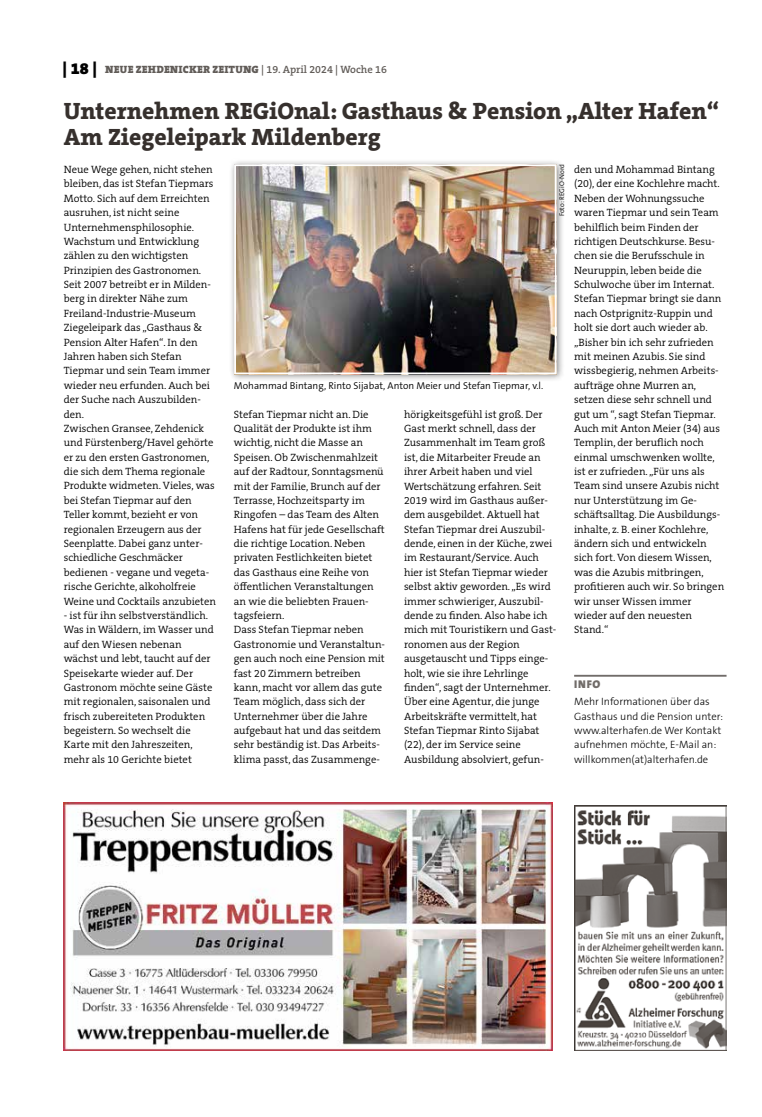
<style>
.page{position:relative;width:762px;height:1117px;background:#fff}
.page>*{position:absolute;margin:0;border:0;box-sizing:border-box;transform-origin:0 0}
.t1{font:800 23.75px/26.2px "The Serif B W8";color:#36302d}
.t2{font:900 11.25px "The Sans B W9";color:#716c69}
.t3{font:300 10.62px/14.4px "The Serif B W4";color:#000}
.t4{font:300 10.62px/14.4px "The Sans B W3";color:#000}
.t5{font:900 10.62px "The Serif B W9";letter-spacing:.015em;color:#615c58}
.t6{font:300 10px "The Sans B W4";color:#000}
.t7{font:300 6.88px "The Sans B W4";color:#000}
.s1{font-size:16.25px;color:#000}
.s2{font-family:"The Serif B W6";font-weight:600}
</style>
<div class="page">
<hr style="left:574px;top:674px;width:152px;height:2px;background:#716c69">
<div style="left:228px;top:158px;width:336px;height:224px;background:#000;opacity:.45"></div>
<img style="left:237px;top:167px;width:316px;height:204px">
<div style="left:234px;top:164px;width:322px;height:210px;border:2px solid #fff"></div>
<img style="left:64px;top:802px;width:489px;height:248px">
<img style="left:574px;top:805px;width:152px;height:245px">
<p class="t5" style="left:63px;top:63px;width:326px"><span class="s1">| 18 |</span> NEUE ZEHDENICKER ZEITUNG <span class="s2">| 19. April 2024 | Woche 16</span></p>
<h1 class="t1" style="left:64px;top:97px;width:657px">Unternehmen REGiOnal: Gasthaus &amp; Pension „Alter Hafen“<br>Am Ziegeleipark Mildenberg</h1>
<p class="t3" style="left:64px;top:162px;width:154px">Neue Wege gehen, nicht stehen bleiben, das ist Stefan Tiepmars<br>Motto. Sich auf dem Erreichten ausruhen, ist nicht seine<br>Unternehmensphilosophie.<br>Wachstum und Entwicklung zählen zu den wichtigsten<br>Prinzipien des Gastronomen.<br>Seit 2007 betreibt er in Milden&shy;berg in direkter Nähe zum<br>Freiland-Industrie-Museum<br>Ziegeleipark das „Gasthaus &amp;<br>Pension Alter Hafen“. In den<br>Jahren haben sich Stefan<br>Tiepmar und sein Team immer wieder neu erfunden. Auch bei der Suche nach Auszubilden&shy;den.<br>Zwischen Gransee, Zehdenick und Fürstenberg/Havel gehörte er zu den ersten Gastronomen, die sich dem Thema regionale<br>Produkte widmeten. Vieles, was bei Stefan Tiepmar auf den<br>Teller kommt, bezieht er von regionalen Erzeugern aus der<br>Seenplatte. Dabei ganz unter&shy;schiedliche Geschmäcker bedienen - vegane und vegeta&shy;rische Gerichte, alkoholfreie<br>Weine und Cocktails anzubieten</p>
<p class="t3" style="left:64px;top:608px;width:152px">- ist für ihn selbstverständlich.<br>Was in Wäldern, im Wasser und auf den Wiesen nebenan wächst und lebt, taucht auf der<br>Speisekarte wieder auf. Der<br>Gastronom möchte seine Gäste mit regionalen, saisonalen und frisch zubereiteten Produkten begeistern. So wechselt die<br>Karte mit den Jahreszeiten, mehr als 10 Gerichte bietet</p>
<p class="t7" style="left:557px;top:216px;width:54px;rotate:-90deg">Foto: REGiO-Nord</p>
<p class="t3" style="left:574px;top:162px;width:152px">den und Mohammad Bintang (20), der eine Kochlehre macht.<br>Neben der Wohnungssuche waren Tiepmar und sein Team behilflich beim Finden der richtigen Deutschkurse. Besu&shy;chen sie die Berufsschule in<br>Neuruppin, leben beide die<br>Schulwoche über im Internat.<br>Stefan Tiepmar bringt sie dann nach Ostprignitz-Ruppin und holt sie dort auch wieder ab. „Bisher bin ich sehr zufrieden mit meinen Azubis. Sie sind wissbegierig, nehmen Arbeits&shy;aufträge ohne Murren an, setzen diese sehr schnell und gut um “, sagt Stefan Tiepmar.<br>Auch mit Anton Meier (34) aus<br>Templin, der beruflich noch einmal umschwenken wollte, ist er zufrieden. „Für uns als<br>Team sind unsere Azubis nicht nur Unterstützung im Ge&shy;schäftsalltag. Die Ausbildungs&shy;inhalte, z. B. einer Kochlehre, ändern sich und entwickeln sich fort. Von diesem Wissen, was die Azubis mitbringen, profitieren auch wir. So bringen wir unser Wissen immer wieder auf den neuesten<br>Stand.“</p>
<p class="t6" style="left:234px;top:379px;width:311px">Mohammad Bintang, Rinto Sijabat, Anton Meier und Stefan Tiepmar, v.l.</p>
<p class="t3" style="left:234px;top:407px;width:153px">Stefan Tiepmar nicht an. Die<br>Qualität der Produkte ist ihm wichtig, nicht die Masse an<br>Speisen. Ob Zwischenmahlzeit auf der Radtour, Sonntagsmenü mit der Familie, Brunch auf der<br>Terrasse, Hochzeitsparty im<br>Ringofen – das Team des Alten<br>Hafens hat für jede Gesellschaft die richtige Location. Neben privaten Festlichkeiten bietet das Gasthaus eine Reihe von öffentlichen Veranstaltungen an wie die beliebten Frauen&shy;tagsfeiern.<br>Dass Stefan Tiepmar neben<br>Gastronomie und Veranstaltun&shy;gen auch noch eine Pension mit fast 20 Zimmern betreiben kann, macht vor allem das gute<br>Team möglich, dass sich der<br>Unternehmer über die Jahre aufgebaut hat und das seitdem sehr beständig ist. Das Arbeits&shy;klima passt, das Zusammenge-</p>
<p class="t3" style="left:404px;top:407px;width:154px">hörigkeitsgefühl ist groß. Der<br>Gast merkt schnell, dass der<br>Zusammenhalt im Team groß ist, die Mitarbeiter Freude an ihrer Arbeit haben und viel<br>Wertschätzung erfahren. Seit<br>2019 wird im Gasthaus außer&shy;dem ausgebildet. Aktuell hat<br>Stefan Tiepmar drei Auszubil&shy;dende, einen in der Küche, zwei im Restaurant/Service. Auch hier ist Stefan Tiepmar wieder selbst aktiv geworden. „Es wird immer schwieriger, Auszubil&shy;dende zu finden. Also habe ich mich mit Touristikern und Gast&shy;ronomen aus der Region ausgetauscht und Tipps einge&shy;holt, wie sie ihre Lehrlinge finden“, sagt der Unternehmer.<br>Über eine Agentur, die junge<br>Arbeitskräfte vermittelt, hat<br>Stefan Tiepmar Rinto Sijabat (22), der im Service seine<br>Ausbildung absolviert, gefun-</p>
<p class="t2" style="left:574px;top:677px;width:28px">Info</p>
<p class="t4" style="left:574px;top:694px;width:151px">Mehr Informationen über das<br>Gasthaus und die Pension unter: www.alterhafen.de Wer Kontakt aufnehmen möchte, E-Mail an: willkommen(at)alterhafen.de</p>
</div>
